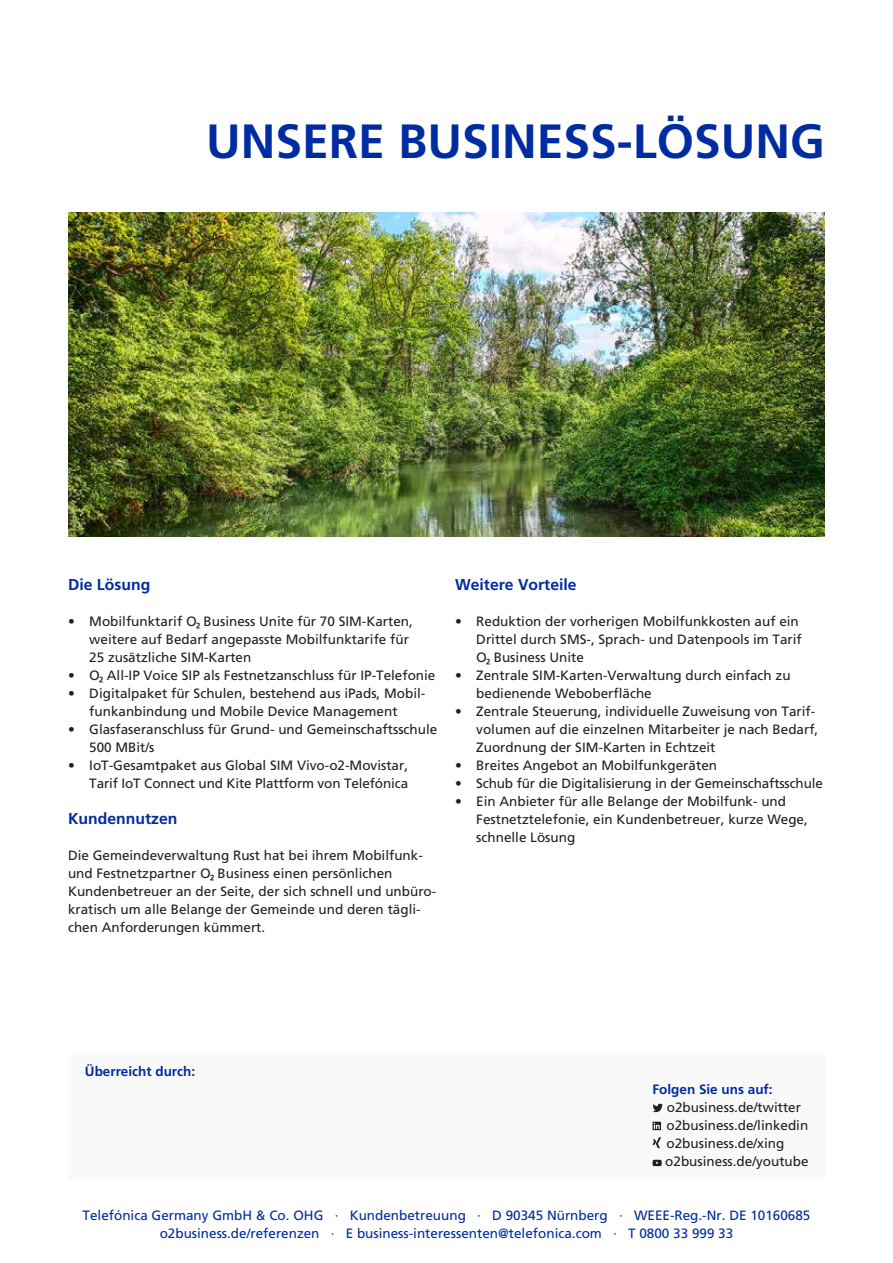
<style>
.page{position:relative;width:893px;height:1263px;background:#fff}
.page>*{position:absolute;margin:0;border:0;box-sizing:border-box;transform-origin:0 0}
.t1{font:700 48px "Frutiger O2 LT Pro";color:#002ca1}
.t2{font:700 15.75px "Frutiger O2 LT Pro";color:#002ca1}
.t3{font:13.5px/18px "Frutiger O2 LT Pro";color:#202020}
.t4{font:13.5px/18px "Frutiger O2 LT Pro";color:#002ca1;text-align:center}
.t5{font:700 13.5px "Frutiger O2 LT Pro";color:#002ca1}
</style>
<div class="page">
<img style="left:68px;top:212px;width:757px;height:324px">
<div style="left:68px;top:1056px;width:757px;height:123px;background:#f9f9f9"></div>
<svg style="left:652px;top:1104px;width:11px;height:8px"></svg>
<svg style="left:652px;top:1122px;width:9px;height:8px"></svg>
<svg style="left:652px;top:1137px;width:9px;height:11px"></svg>
<svg style="left:652px;top:1160px;width:10px;height:6px"></svg>
<h1 class="t1" style="left:206px;top:113px;width:620px">UNSERE BUSINESS-LÖSUNG</h1>
<p class="t2" style="left:68px;top:575px;width:84px">Die Lösung</p>
<p class="t3" style="left:89px;top:612px;width:325px;text-indent:-21px">• Mobilfunktarif œ Business Unite für 70 SIM-Karten, weitere auf Bedarf angepasste Mobilfunktarife für<br>25 zusätzliche SIM-Karten</p>
<p class="t3" style="left:68px;top:666px;width:369px">• œ All-IP Voice SIP als Festnetzanschluss für IP-Telefonie</p>
<p class="t3" style="left:68px;top:684px;width:359px;text-align:center">• Digitalpaket für Schulen, bestehend aus iPads, Mobil&shy;funkanbindung und Mobile Device Management</p>
<p class="t3" style="left:89px;top:720px;width:350px;text-indent:-21px">• Glasfaseranschluss für Grund- und Gemeinschaftsschule<br>500 MBit/s</p>
<p class="t3" style="left:68px;top:756px;width:342px;text-align:right">• IoT-Gesamtpaket aus Global SIM Vivo-o2-Movistar,<br>Tarif IoT Connect und Kite Plattform von Telefónica</p>
<p class="t2" style="left:68px;top:809px;width:111px">Kundennutzen</p>
<p class="t3" style="left:68px;top:846px;width:370px">Die Gemeindeverwaltung Rust hat bei ihrem Mobilfunk&shy;und Festnetzpartner œ Business einen persönlichen Kundenbetreuer an der Seite, der sich schnell und unbüro&shy;kratisch um alle Belange der Gemeinde und deren tägli&shy;chen Anforderungen kümmert.</p>
<p class="t2" style="left:455px;top:575px;width:123px">Weitere Vorteile</p>
<p class="t3" style="left:476px;top:612px;width:327px;text-indent:-21px">• Reduktion der vorherigen Mobilfunkkosten auf ein<br>Drittel durch SMS-, Sprach- und Datenpools im Tarif œ Business Unite</p>
<p class="t3" style="left:476px;top:666px;width:316px;text-indent:-21px">• Zentrale SIM-Karten-Verwaltung durch einfach zu bedienende Weboberfläche</p>
<p class="t3" style="left:476px;top:702px;width:344px;text-indent:-21px">• Zentrale Steuerung, individuelle Zuweisung von Tarif&shy;volumen auf die einzelnen Mitarbeiter je nach Bedarf,<br>Zuordnung der SIM-Karten in Echtzeit</p>
<p class="t3" style="left:455px;top:756px;width:264px">• Breites Angebot an Mobilfunkgeräten</p>
<p class="t3" style="left:455px;top:774px;width:369px">• Schub für die Digitalisierung in der Gemeinschaftsschule</p>
<p class="t3" style="left:476px;top:792px;width:333px;text-indent:-21px">• Ein Anbieter für alle Belange der Mobilfunk- und<br>Festnetztelefonie, ein Kundenbetreuer, kurze Wege, schnelle Lösung</p>
<p class="t5" style="left:85px;top:1063px;width:112px">Überreicht durch:</p>
<p class="t5" style="left:652px;top:1081px;width:122px">Folgen Sie uns auf:</p>
<p class="t3" style="left:665px;top:1098px;width:145px">o2business.de/twitter o2business.de/linkedin o2business.de/xing o2business.de/youtube</p>
<p class="t4" style="left:83px;top:1206px;width:729px">Telefónica Germany GmbH &amp; Co. OHG · Kundenbetreuung · D 90345 Nürnberg · WEEE-Reg.-Nr. DE 10160685 o2business.de/referenzen · E business-interessenten@telefonica.com · T 0800 33 999 33</p>
</div>
